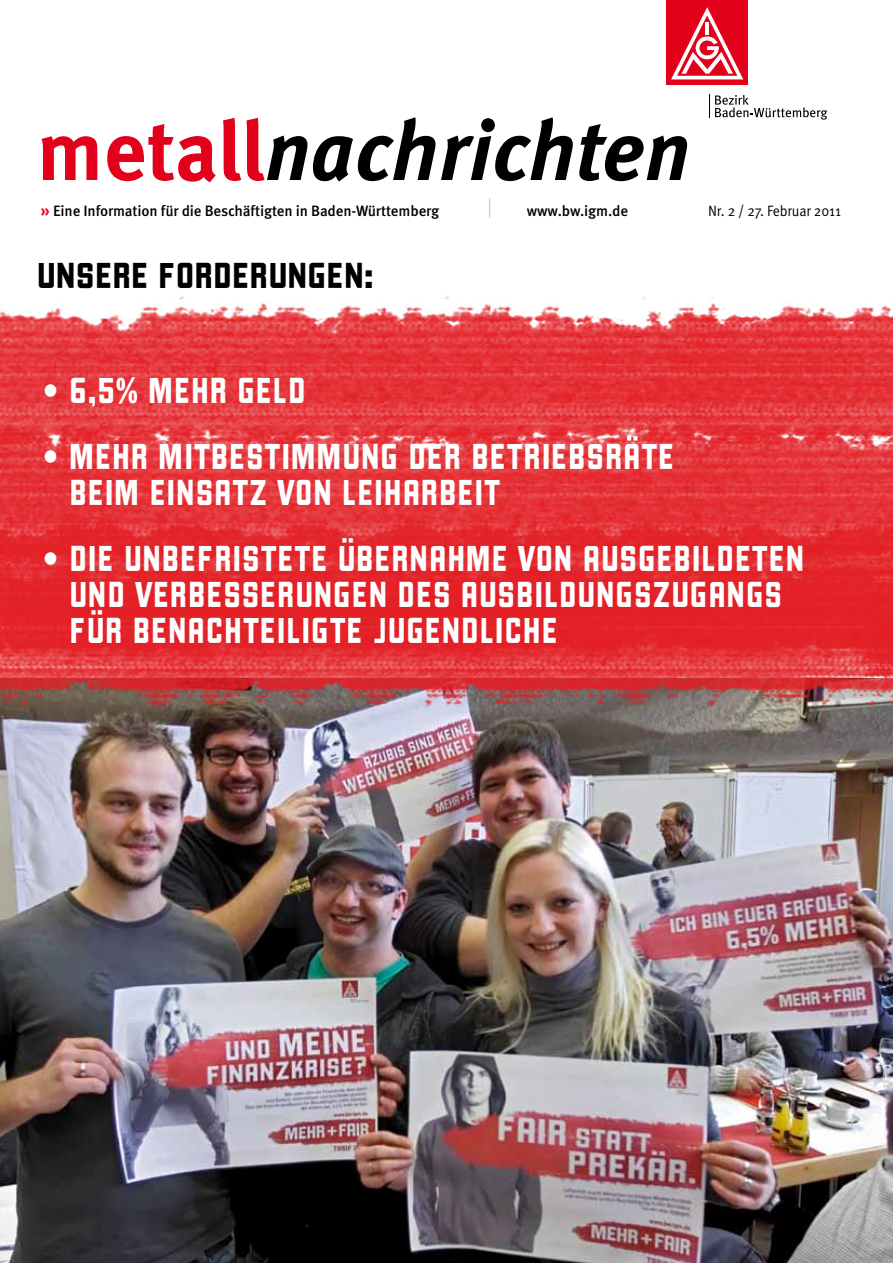
<style>
.page{position:relative;width:893px;height:1263px;background:#fff}
.page>*{position:absolute;margin:0;border:0;box-sizing:border-box;transform-origin:0 0}
.t1{font:italic 700 84px "Meta Pro";color:#000}
.t2{font:39px/36px "Kraftwerk";letter-spacing:.02em;color:#fff;scale:.93 1}
.t3{font:39px "Kraftwerk";color:#000}
.t4{font:500 15px "Meta Pro";letter-spacing:-.01em;color:#000}
.t5{font:15px "Meta Pro";letter-spacing:-.01em;color:#000;scale:.92 1}
.s1{font-style:normal;color:#e2001a}
.s2{font-weight:700;font-size:16.5px;color:#e2001a}
</style>
<div class="page">
<img style="left:0;top:740px;width:893px;height:523px">
<img style="left:0;top:110px;width:893px;height:630px">
<svg style="left:709px;top:94px;width:118px;height:26px"></svg>
<div style="left:666px;top:3px;width:82px;height:82px;background:#e2001a"></div>
<svg style="left:671px;top:7px;width:72px;height:72px"></svg>
<hr style="left:666px;top:0;width:82px;height:3px;background:#e2001a">
<svg style="left:489px;top:198px;width:1px;height:20px"></svg>
<h1 class="t1" style="left:37px;top:99px;width:655px"><span class="s1">metall</span>nachrichten</h1>
<p class="t4" style="left:41px;top:201px;width:400px"><span class="s2">»</span> Eine Information für die Beschäftigten in Baden-Württemberg</p>
<p class="t4" style="left:527px;top:201px;width:103px">www.bw.igm.de</p>
<p class="t5" style="left:708px;top:202px;width:146px">Nr. 2 / 27. Februar 2011</p>
<p class="t3" style="left:37px;top:253px;width:338px">UNSERE FORDERUNGEN:</p>
<p class="t2" style="left:43px;top:372px;width:285px">• 6,5% MEHR GELD</p>
<p class="t2" style="left:70px;top:438px;width:652px;text-indent:-27px">• MEHR MITBESTIMMUNG DER BETRIEBSRÄTE<br>BEIM EINSATZ VON LEIHARBEIT</p>
<p class="t2" style="left:70px;top:539px;width:792px;text-indent:-27px">• DIE UNBEFRISTETE ÜBERNAHME VON AUSGEBILDETEN<br>UND VERBESSERUNGEN DES AUSBILDUNGSZUGANGS<br>FÜR BENACHTEILIGTE JUGENDLICHE</p>
</div>
